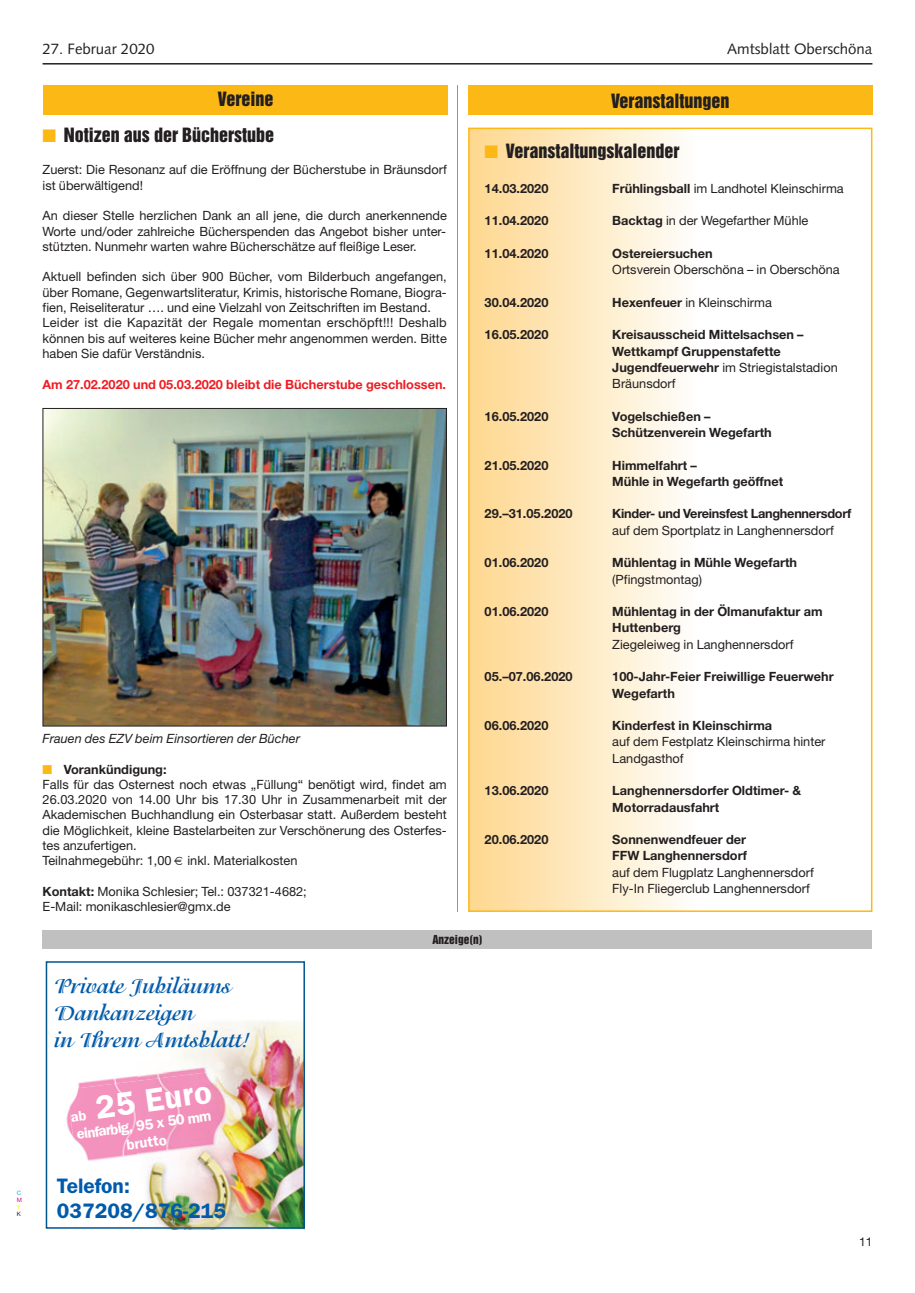
<style>
.page{position:relative;width:915px;height:1293px;background:#fff}
.page>*{position:absolute;margin:0;border:0;box-sizing:border-box;transform-origin:0 0}
.t1{font:600 32.7px "Franklin Gothic";color:#fff}
.t2{font:700 22.5px/27px "Isadora";color:#015aaa}
.t3{font:600 21px/25.2px "Franklin Gothic";color:#015aaa}
.t4{font:18px "Helvetica Inserat";color:#231f20}
.t5{font:15px "Syntax";color:#231f20}
.t6{font:600 14.85px/17.7px "Franklin Gothic";color:#fff;text-align:center}
.t7{font:12.75px/15.3px "Helvetica Neue";color:#231f20}
.t8{font:700 12.75px/16.4px "Helvetica Neue";color:#231f20}
.t9{font:700 12.75px "Helvetica Neue";color:#ee1d23}
.t10{font:italic 12.75px "Helvetica Neue";color:#231f20}
.t11{font:700 12.75px "Helvetica Neue";letter-spacing:-.02em;color:#231f20}
.t12{font:12px "Helvetica Neue";color:#231f20}
.t13{font:11.25px "Helvetica Inserat";color:#231f20}
.t14{font:6px "Helvetica Neue";color:#00aeef}
.t15{font:6px "Helvetica Neue";color:#ed028c}
.t16{font:6px "Helvetica Neue";color:#fff101}
.t17{font:6px "Helvetica Neue";color:#231f20}
.s1{color:#fcb814}
.s2{font-weight:700}
.s3{font-weight:400}
</style>
<div class="page">
<hr style="left:43px;top:63px;width:829px;height:2px;background:#231f20">
<div style="left:468px;top:85px;width:404px;height:30px;background:#fcb814"></div>
<svg style="left:471px;top:131px;width:209px;height:778px;background:#fee9c0"></svg>
<div style="left:468px;top:128px;width:404px;height:784px;border:2px solid #fcb814"></div>
<img style="left:45px;top:410px;width:399px;height:314px">
<div style="left:43px;top:408px;width:403px;height:318px;border:1px solid #231f20"></div>
<div style="left:43px;top:85px;width:405px;height:30px;background:#fcb814"></div>
<div style="left:43px;top:930px;width:829px;height:18px;background:#c0c0c0"></div>
<hr style="left:457px;top:85px;width:1px;height:827px;background:#939598">
<img style="left:137px;top:1021px;width:168px;height:208px">
<img style="left:137px;top:1070px;width:97px;height:87px">
<img style="left:66px;top:1076px;width:71px;height:48px">
<img style="left:137px;top:1064px;width:84px;height:6px">
<img style="left:67px;top:1081px;width:70px;height:80px">
<img style="left:137px;top:1070px;width:93px;height:85px">
<div style="left:46px;top:961px;width:259px;height:267px;border:2px solid #00548e"></div>
<svg style="left:71px;top:1110px;width:16px;height:12px"></svg>
<p class="t14" style="left:17px;top:1190px;width:6px">C</p>
<p class="t15" style="left:17px;top:1197px;width:7px">M</p>
<p class="t16" style="left:17px;top:1204px;width:5px">Y</p>
<p class="t17" style="left:17px;top:1211px;width:6px">K</p>
<p class="t5" style="left:43px;top:43px;width:113px">27. Februar 2020</p>
<p class="t5" style="left:727px;top:43px;width:147px">Amtsblatt Oberschöna</p>
<h3 class="t4" style="left:218px;top:92px;width:57px">Vereine</h3>
<h3 class="t4" style="left:43px;top:128px;width:233px"><span class="s1">■</span> Notizen aus der Bücherstube</h3>
<p class="t7" style="left:43px;top:163px;width:405px">Zuerst: Die Resonanz auf die Eröffnung der Bücherstube in Bräunsdorf ist überwältigend!</p>
<p class="t7" style="left:43px;top:209px;width:405px;text-align:justify">An dieser Stelle herzlichen Dank an all jene, die durch anerkennende Worte und/oder zahlreiche Bücherspenden das Angebot bisher unter&shy;stützten. Nunmehr warten wahre Bücherschätze auf fleißige Leser.</p>
<p class="t7" style="left:43px;top:270px;width:405px">Aktuell befinden sich über 900 Bücher, vom Bilderbuch angefangen, über Romane, Gegenwartsliteratur, Krimis, historische Romane, Biogra&shy;fien, Reiseliteratur …. und eine Vielzahl von Zeitschriften im Bestand.<br>Leider ist die Kapazität der Regale momentan erschöpft!!! Deshalb können bis auf weiteres keine Bücher mehr angenommen werden. Bitte haben Sie dafür Verständnis.</p>
<p class="t9" style="left:43px;top:379px;width:405px">Am 27.02.2020 und 05.03.2020 bleibt die Bücherstube geschlossen.</p>
<p class="t10" style="left:43px;top:734px;width:259px">Frauen des EZV beim Einsortieren der Bücher</p>
<p class="t7" style="left:43px;top:763px;width:405px"><span class="s1">■</span> <span class="s2">Vorankündigung:<br></span>Falls für das Osternest noch etwas „Füllung“ benötigt wird, findet am 26.03.2020 von 14.00 Uhr bis 17.30 Uhr in Zusammenarbeit mit der Akademischen Buchhandlung ein Osterbasar statt. Außerdem besteht die Möglichkeit, kleine Bastelarbeiten zur Verschönerung des Osterfes - tes anzufertigen.<br>Teilnahmegebühr: 1,00 inkl. Materialkosten</p>
<p class="t7" style="left:43px;top:885px;width:266px"><span class="s2">Kontakt:</span> Monika Schlesier; Tel.: 037321-4682;<br>E-Mail: monikaschlesier@gmx.de</p>
<h3 class="t4" style="left:611px;top:93px;width:120px">Veranstaltungen</h3>
<h3 class="t4" style="left:484px;top:144px;width:196px"><span class="s1">■</span> Veranstaltungskalender</h3>
<p class="t8" style="left:484px;top:181px;width:65px">14.03.2020</p>
<p class="t7" style="left:612px;top:182px;width:233px"><span class="s2">Frühlingsball</span> im Landhotel Kleinschirma</p>
<p class="t8" style="left:484px;top:214px;width:65px">11.04.2020</p>
<p class="t7" style="left:612px;top:214px;width:197px"><span class="s2">Backtag</span> in der Wegefarther Mühle</p>
<p class="t8" style="left:484px;top:246px;width:65px">11.04.2020</p>
<p class="t8" style="left:612px;top:246px;width:102px">Ostereiersuchen</p>
<p class="t7" style="left:612px;top:263px;width:229px">Ortsverein Oberschöna – in Oberschöna</p>
<p class="t8" style="left:484px;top:295px;width:65px">30.04.2020</p>
<p class="t7" style="left:612px;top:296px;width:161px"><span class="s2">Hexenfeuer</span> in Kleinschirma</p>
<p class="t8" style="left:484px;top:328px;width:65px">16.05.2020</p>
<p class="t8" style="left:612px;top:328px;width:227px">Kreisausscheid Mittelsachsen –<br>Wettkampf Gruppenstafette<br>Jugendfeuerwehr <span class="s3">im Striegistalstadion<br>Bräunsdorf</span></p>
<p class="t8" style="left:484px;top:409px;width:65px">16.05.2020</p>
<p class="t8" style="left:612px;top:409px;width:161px">Vogelschießen –<br>Schützenverein Wegefarth</p>
<p class="t8" style="left:484px;top:458px;width:65px">21.05.2020</p>
<p class="t8" style="left:612px;top:458px;width:172px">Himmelfahrt –<br>Mühle in Wegefarth geöffnet</p>
<p class="t8" style="left:484px;top:507px;width:89px">29.–31.05.2020</p>
<p class="t11" style="left:612px;top:509px;width:240px">Kinder- und Vereinsfest Langhennersdorf</p>
<p class="t7" style="left:612px;top:524px;width:223px">auf dem Sportplatz in Langhennersdorf</p>
<p class="t8" style="left:484px;top:556px;width:65px">01.06.2020</p>
<p class="t8" style="left:612px;top:556px;width:186px">Mühlentag in Mühle Wegefarth</p>
<p class="t7" style="left:612px;top:572px;width:91px">(Pfingstmontag)</p>
<p class="t8" style="left:484px;top:604px;width:65px">01.06.2020</p>
<p class="t8" style="left:612px;top:604px;width:212px">Mühlentag in der Ölmanufaktur am<br>Huttenberg</p>
<p class="t7" style="left:612px;top:638px;width:183px">Ziegeleiweg in Langhennersdorf</p>
<p class="t8" style="left:484px;top:669px;width:89px">05.–07.06.2020</p>
<p class="t8" style="left:612px;top:669px;width:223px">100-Jahr-Feier Freiwillige Feuerwehr<br>Wegefarth</p>
<p class="t8" style="left:484px;top:718px;width:65px">06.06.2020</p>
<p class="t8" style="left:612px;top:718px;width:161px">Kinderfest in Kleinschirma</p>
<p class="t7" style="left:612px;top:735px;width:215px;line-height:16.4px">auf dem Festplatz Kleinschirma hinter<br>Landgasthof</p>
<p class="t8" style="left:484px;top:783px;width:65px">13.06.2020</p>
<p class="t8" style="left:612px;top:783px;width:190px">Langhennersdorfer Oldtimer- &amp;<br>Motorradausfahrt</p>
<p class="t8" style="left:484px;top:832px;width:65px">20.06.2020</p>
<p class="t8" style="left:612px;top:832px;width:136px">Sonnenwendfeuer der<br>FFW Langhennersdorf</p>
<p class="t7" style="left:612px;top:865px;width:203px;line-height:16.4px">auf dem Flugplatz Langhennersdorf<br>Fly-In Fliegerclub Langhennersdorf</p>
<h2 class="t2" style="left:54px;top:974px;width:198px">Private Jubiläums<br>Dankanzeigen<br>in Ihrem Amtsblatt!</h2>
<h1 class="t1" style="left:94px;top:1096px;width:119px;rotate:-8deg">25 Euro</h1>
<p class="t6" style="left:76px;top:1126px;width:137px;rotate:-8deg">einfarbig, 95 x 50 mm brutto</p>
<h3 class="t3" style="left:57px;top:1175px;width:170px">Telefon:<br>037208/876-215</h3>
<p class="t13" style="left:432px;top:935px;width:52px">Anzeige(n)</p>
<p class="t12" style="left:858px;top:1237px;width:15px">11</p>
</div>
